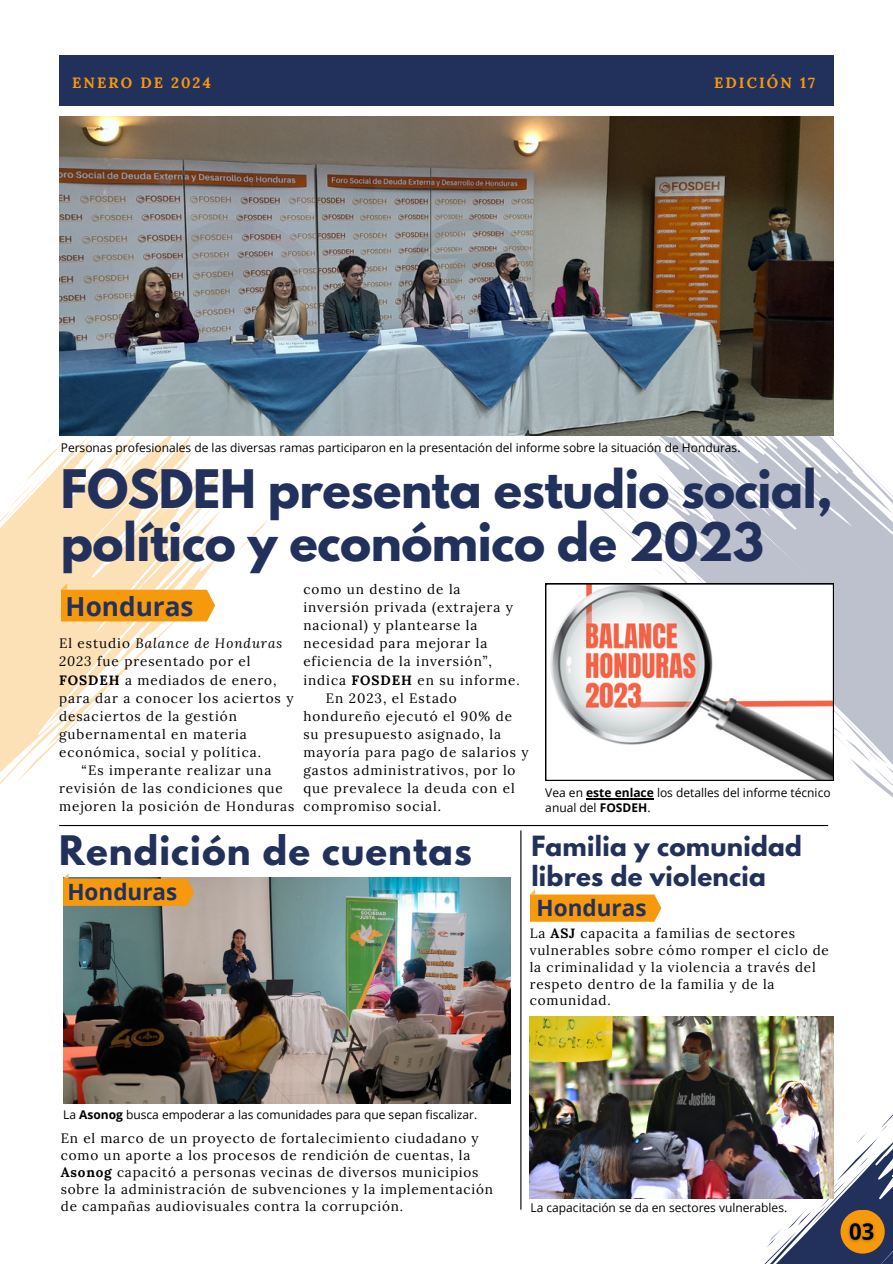
<style>
.page{position:relative;width:893px;height:1264px;background:#fff}
.page>*{position:absolute;margin:0;border:0;box-sizing:border-box;transform-origin:0 0}
.t1{font:700 46.95px/53.4px "League Spartan";letter-spacing:-.01em;color:#22315c}
.t2{font:700 36px "League Spartan";letter-spacing:.03em;color:#22315c}
.t3{font:700 26.25px "Open Sans";color:#22315c}
.t4{font:700 24.6px/29.5px "League Spartan";letter-spacing:.01em;color:#22315c}
.t5{font:700 22.5px "Open Sans";color:#22315c}
.t6{font:700 14.85px "Lora";letter-spacing:.14em;color:#f7990c}
.t7{font:13.5px/16.8px "Lora";letter-spacing:.07em;color:#000}
.t8{font:italic 13.5px "Lora";letter-spacing:.07em;color:#000}
.t9{font:12px/15px "Open Sans";color:#000}
.s1{font-style:normal}
.s2{font-style:italic}
.s3{font-weight:700}
</style>
<div class="page">
<div style="left:59px;top:56px;width:774px;height:49px;background:#22315c"></div>
<svg style="left:591px;top:353px;width:301px;height:474px"></svg>
<hr style="left:59px;top:825px;width:769px;height:1px;background:#000">
<svg style="left:0;top:435px;width:269px;height:350px"></svg>
<img style="left:59px;top:117px;width:774px;height:318px">
<svg style="left:667px;top:1070px;width:225px;height:193px"></svg>
<div style="left:840px;top:1209px;width:44px;height:44px;background:#f7990c;border-radius:50%"></div>
<img style="left:843px;top:1215px;width:37px;height:32px">
<svg style="left:530px;top:889px;width:131px;height:32px"></svg>
<img style="left:530px;top:1016px;width:303px;height:182px">
<hr style="left:520px;top:830px;width:1px;height:379px;background:#000">
<svg style="left:545px;top:583px;width:288px;height:197px"></svg>
<img style="left:63px;top:877px;width:447px;height:226px">
<svg style="left:63px;top:873px;width:131px;height:32px;background:#efa433"></svg>
<hr style="left:586px;top:798px;width:68px;height:1px;background:#000">
<h5 class="t6" style="left:72px;top:73px;width:140px">ENERO DE 2024</h5>
<p class="t6" style="left:714px;top:73px;width:102px">EDICIÓN 17</p>
<p class="t9" style="left:61px;top:440px;width:681px">Personas profesionales de las diversas ramas participaron en la presentación del informe sobre la situación de Honduras.</p>
<p class="t1" style="left:61px;top:468px;width:773px">FOSDEH presenta estudio social, político y económico de 2023</p>
<h3 class="t3" style="left:66px;top:587px;width:129px">Honduras</h3>
<h6 class="t8" style="left:59px;top:634px;width:224px"><span class="s1">El estudio</span> Balance de Honduras</h6>
<h6 class="t7" style="left:59px;top:653px;width:193px"><span class="s2">2023</span> fue presentado por el</h6>
<h6 class="t7" style="left:59px;top:671px;width:219px"><span class="s3">FOSDEH</span> a mediados de enero,</h6>
<h6 class="t7" style="left:59px;top:689px;width:236px">para dar a conocer los aciertos y</h6>
<h6 class="t7" style="left:59px;top:707px;width:179px">desaciertos de la gestión</h6>
<h6 class="t7" style="left:59px;top:725px;width:189px">gubernamental en materia</h6>
<h6 class="t7" style="left:59px;top:743px;width:203px">económica, social y política.</h6>
<h6 class="t7" style="left:82px;top:761px;width:191px">“Es imperante realizar una</h6>
<h6 class="t7" style="left:59px;top:779px;width:225px">revisión de las condiciones que</h6>
<h6 class="t7" style="left:59px;top:797px;width:237px">mejoren la posición de Honduras</h6>
<p class="t7" style="left:303px;top:581px;width:159px">como un destino de la</p>
<p class="t7" style="left:303px;top:599px;width:211px">inversión privada (extrajera y</p>
<p class="t7" style="left:303px;top:617px;width:175px">nacional) y plantearse la</p>
<p class="t7" style="left:303px;top:635px;width:185px">necesidad para mejorar la</p>
<p class="t7" style="left:303px;top:653px;width:190px">eficiencia de la inversión”,</p>
<p class="t7" style="left:303px;top:671px;width:218px">indica <span class="s3">FOSDEH</span> en su informe.</p>
<p class="t7" style="left:326px;top:689px;width:132px">En 2023, el Estado</p>
<p class="t7" style="left:303px;top:707px;width:210px">hondureño ejecutó el 90% de</p>
<p class="t7" style="left:303px;top:725px;width:199px">su presupuesto asignado, la</p>
<p class="t7" style="left:303px;top:743px;width:227px">mayoría para pago de salarios y</p>
<p class="t7" style="left:303px;top:761px;width:214px">gastos administrativos, por lo</p>
<p class="t7" style="left:303px;top:779px;width:213px">que prevalece la deuda con el</p>
<p class="t7" style="left:303px;top:797px;width:139px">compromiso social.</p>
<h1 class="t9" style="left:545px;top:785px;width:287px">Vea en <span class="s3">este enlace</span> los detalles del informe técnico anual del <span class="s3">FOSDEH</span>.</h1>
<h5 class="t2" style="left:59px;top:833px;width:414px">Rendición de cuentas</h5>
<h6 class="t5" style="left:67px;top:876px;width:111px">Honduras</h6>
<p class="t4" style="left:531px;top:834px;width:272px">Familia y comunidad libres de violencia</p>
<h6 class="t5" style="left:536px;top:892px;width:111px">Honduras</h6>
<h4 class="t7" style="left:529px;top:924px;width:301px">La <span class="s3">ASJ</span> capacita a familias de sectores vulnerables sobre cómo romper el ciclo de la criminalidad y la violencia a través del respeto dentro de la familia y de la comunidad.</h4>
<h4 class="t9" style="left:63px;top:1107px;width:415px">La <span class="s3">Asonog</span> busca empoderar a las comunidades para que sepan fiscalizar.</h4>
<h2 class="t7" style="left:61px;top:1129px;width:433px">En el marco de un proyecto de fortalecimiento ciudadano y como un aporte a los procesos de rendición de cuentas, la <span class="s3">Asonog</span> capacitó a personas vecinas de diversos municipios sobre la administración de subvenciones y la implementación de campañas audiovisuales contra la corrupción.</h2>
<h3 class="t9" style="left:530px;top:1199px;width:258px">La capacitación se da en sectores vulnerables.</h3>
</div>
